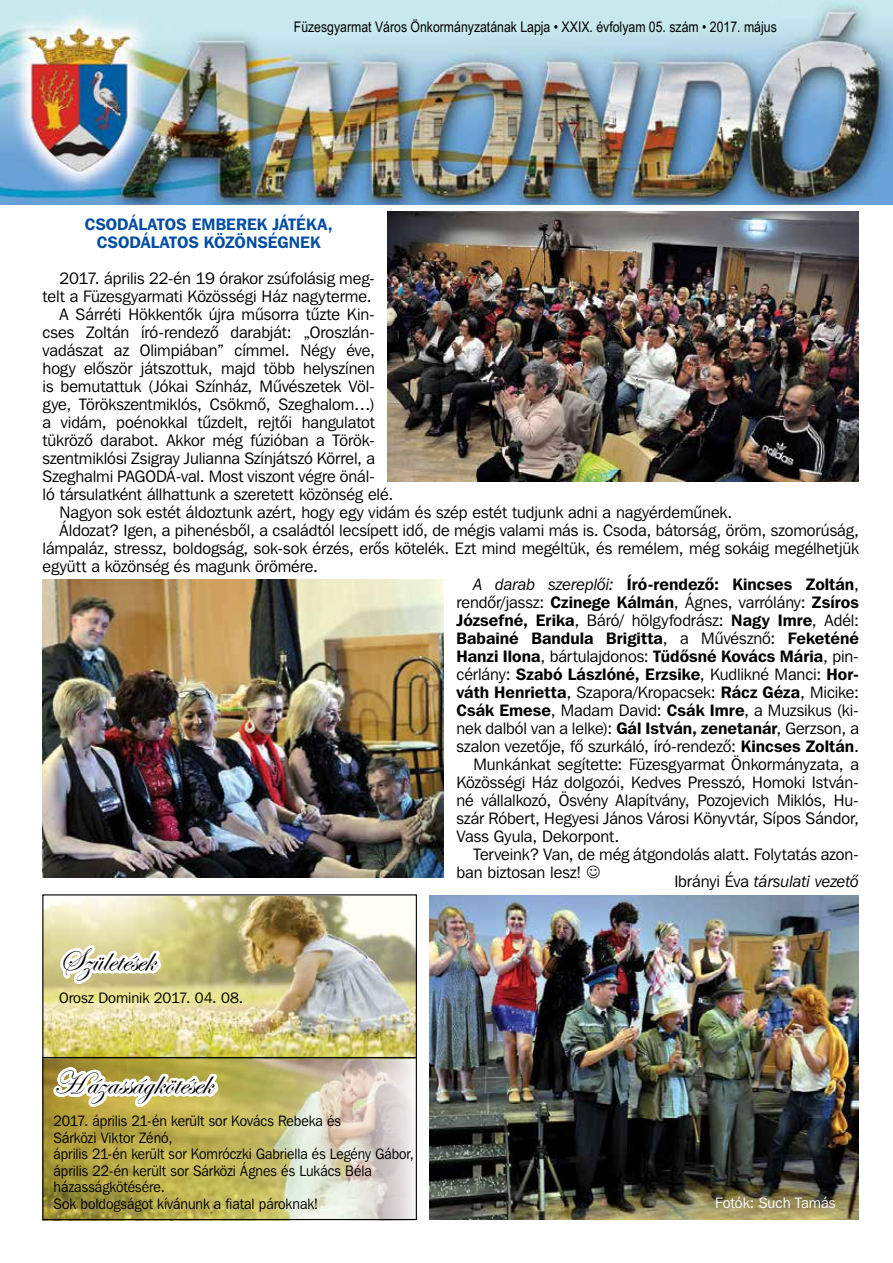
<style>
.page{position:relative;width:893px;height:1263px;background:#fff}
.page>*{position:absolute;margin:0;border:0;box-sizing:border-box;transform-origin:0 0}
.t1{font:33px "Edwardian Script ITC";letter-spacing:.005em;color:#000}
.t2{font:16.5px/18px "Franklin Gothic Bk HU Book";letter-spacing:-.005em;color:#000}
.t3{font:16.5px/18px "Franklin Gothic Demi HU Demi";color:#000;text-align:justify}
.t4{font:16.5px/18px "Franklin Gothic Demi HU Demi";color:#034ea2;text-align:center}
.t5{font:italic 16.5px "Franklin Gothic Bk HU Book";letter-spacing:-.005em;color:#000}
.t6{font:15px/16.5px "Franklin Gothic Bk HU Book";color:#000;scale:.94 1}
.t7{font:15px "Franklin Gothic Bk HU Book";color:#000}
.t8{font:15px "Franklin Gothic Bk HU Book";color:#fff}
.t9{font:14.7px "Arial HU";color:#000;scale:.83 1}
.s1{font-family:"Franklin Gothic Bk HU Book";font-style:italic}
.s2{font-family:"Franklin Gothic Bk HU Book"}
.s3{font-family:"Franklin Gothic Demi HU Demi"}
.s4{font-style:normal}
</style>
<div class="page">
<img style="left:0;top:0;width:893px;height:204px">
<img style="left:388px;top:212px;width:471px;height:270px">
<img style="left:429px;top:896px;width:430px;height:324px">
<img style="left:43px;top:579px;width:401px;height:299px">
<img style="left:44px;top:896px;width:371px;height:322px">
<svg style="left:56px;top:896px;width:150px;height:96px"></svg>
<svg style="left:47px;top:1003px;width:179px;height:152px;background:#cfc376"></svg>
<hr style="left:43px;top:1057px;width:374px;height:1px;background:#000">
<div style="left:42px;top:894px;width:375px;height:326px;border:1px solid #000"></div>
<p class="t9" style="left:294px;top:19px;width:583px">Füzesgyarmat Város Önkormányzatának Lapja • XXIX. évfolyam 05. szám • 2017. május</p>
<p class="t4" style="left:85px;top:215px;width:250px">Csodálatos emberek játéka, csodálatos közönségnek</p>
<p class="t2" style="left:60px;top:269px;width:317px">2017. április 22-én 19 órakor zsúfolásig meg-</p>
<p class="t2" style="left:43px;top:287px;width:331px">telt a Füzesgyarmati Közösségi Ház nagyterme.</p>
<p class="t2" style="left:60px;top:305px;width:317px">A Sárréti Hökkentôk újra mûsorra tûzte Kin-</p>
<p class="t2" style="left:43px;top:323px;width:334px">cses Zoltán író-rendezô darabját: „Oroszlán-</p>
<p class="t2" style="left:43px;top:341px;width:334px">vadászat az Olimpiában” címmel. Négy éve,</p>
<p class="t2" style="left:43px;top:359px;width:334px">hogy elôször játszottuk, majd több helyszínen</p>
<p class="t2" style="left:43px;top:377px;width:334px">is bemutattuk (Jókai Színház, Mûvészetek Völ-</p>
<p class="t2" style="left:43px;top:395px;width:334px">gye, Törökszentmiklós, Csökmô, Szeghalom…)</p>
<p class="t2" style="left:43px;top:413px;width:334px">a vidám, poénokkal tûzdelt, rejtôi hangulatot</p>
<p class="t2" style="left:43px;top:431px;width:334px">tükrözô darabot. Akkor még fúzióban a Török-</p>
<p class="t2" style="left:43px;top:449px;width:334px">szentmiklósi Zsigray Julianna Színjátszó Körrel, a</p>
<p class="t2" style="left:43px;top:467px;width:334px">Szeghalmi PAGODÁ-val. Most viszont végre önál-</p>
<p class="t2" style="left:43px;top:485px;width:352px">ló társulatként állhattunk a szeretett közönség elé.</p>
<p class="t2" style="left:60px;top:503px;width:674px">Nagyon sok estét áldoztunk azért, hogy egy vidám és szép estét tudjunk adni a nagyérdemûnek.</p>
<p class="t2" style="left:60px;top:521px;width:801px">Áldozat? Igen, a pihenésbôl, a családtól lecsípett idô, de mégis valami más is. Csoda, bátorság, öröm, szomorúság,</p>
<p class="t2" style="left:43px;top:539px;width:818px">lámpaláz, stressz, boldogság, sok-sok érzés, erôs kötelék. Ezt mind megéltük, és remélem, még sokáig megélhetjük</p>
<p class="t2" style="left:43px;top:557px;width:277px">együtt a közönség és magunk örömére.</p>
<p class="t3" style="left:473px;top:575px;width:387px"><span class="s1">A darab szereplôi:</span> Író-rendezô: Kincses Zoltán<span class="s2">,</span></p>
<p class="t2" style="left:456px;top:593px;width:404px">rendôr/jassz: <span class="s3">Czinege Kálmán</span>, Ágnes, varrólány: <span class="s3">Zsíros<br>Józsefné, Erika</span>, Báró/ hölgyfodrász: <span class="s3">Nagy Imre</span>, Adél:</p>
<p class="t3" style="left:456px;top:629px;width:404px">Babainé Bandula Brigitta<span class="s2">, a Mûvésznô:</span> Feketéné Hanzi Ilona<span class="s2">, bártulajdonos:</span> Tüdôsné Kovács Mária<span class="s2">, pin&shy;cérlány:</span> Szabó Lászlóné, Erzsike<span class="s2">, Kudlikné Manci:</span> Hor-</p>
<p class="t2" style="left:456px;top:683px;width:404px"><span class="s3">váth Henrietta</span>, Szapora/Kropacsek: <span class="s3">Rácz Géza</span>, Micike:</p>
<p class="t2" style="left:456px;top:701px;width:404px"><span class="s3">Csák Emese</span>, Madam David: <span class="s3">Csák Imre</span>, a Muzsikus (ki-</p>
<p class="t2" style="left:456px;top:719px;width:404px">nek dalból van a lelke): <span class="s3">Gál István, zenetanár</span>, Gerzson, a</p>
<p class="t2" style="left:456px;top:737px;width:404px">szalon vezetôje, fô szurkáló, író-rendezô: <span class="s3">Kincses Zoltán</span>.</p>
<p class="t2" style="left:473px;top:755px;width:387px">Munkánkat segítette: Füzesgyarmat Önkormányzata, a</p>
<p class="t2" style="left:456px;top:773px;width:404px">Közösségi Ház dolgozói, Kedves Presszó, Homoki István-</p>
<p class="t2" style="left:456px;top:791px;width:404px">né vállalkozó, Ösvény Alapítvány, Pozojevich Miklós, Hu-</p>
<p class="t2" style="left:456px;top:809px;width:404px">szár Róbert, Hegyesi János Városi Könyvtár, Sípos Sándor,</p>
<p class="t2" style="left:456px;top:827px;width:164px">Vass Gyula, Dekorpont.</p>
<p class="t2" style="left:473px;top:845px;width:387px">Terveink? Van, de még átgondolás alatt. Folytatás azon-</p>
<p class="t2" style="left:456px;top:863px;width:127px">ban biztosan lesz!</p>
<p class="t5" style="left:674px;top:871px;width:186px"><span class="s4">Ibrányi Éva</span> társulati vezetô</p>
<h1 class="t1" style="left:59px;top:942px;width:98px">Születések</h1>
<p class="t7" style="left:59px;top:989px;width:186px">Orosz Dominik 2017. 04. 08.</p>
<h1 class="t1" style="left:54px;top:1065px;width:161px">Házasságkötések</h1>
<p class="t6" style="left:54px;top:1112px;width:385px">2017. április 21-én került sor Kovács Rebeka és<br>Sárközi Viktor Zénó,<br>április 21-én került sor Komróczki Gabriella és Legény Gábor, április 22-én került sor Sárközi Ágnes és Lukács Béla házasságkötésére.<br>Sok boldogságot kívánunk a fiatal pároknak!</p>
<p class="t8" style="left:715px;top:1193px;width:122px">Fotók: Such Tamás</p>
</div>
